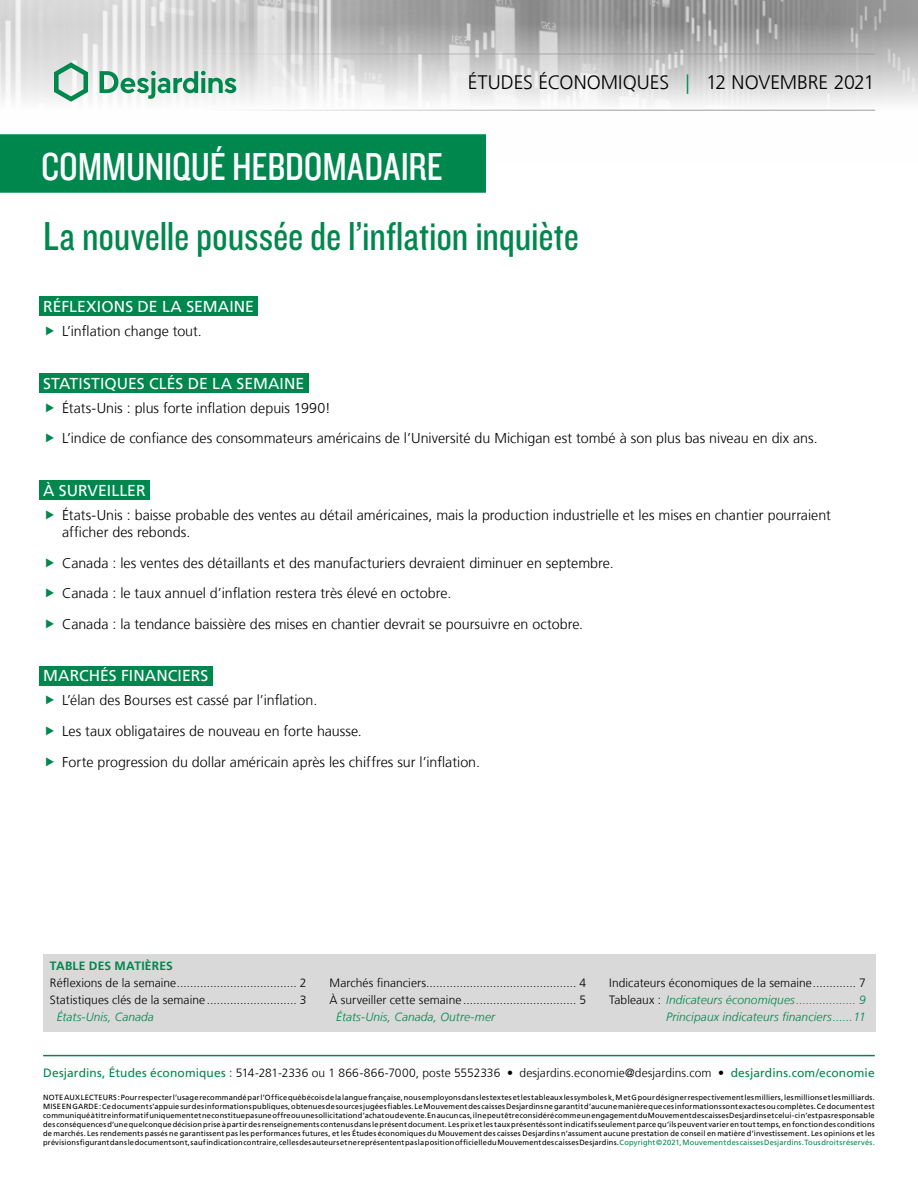
<style>
.page{position:relative;width:918px;height:1188px;background:#fff}
.page>*{position:absolute;margin:0;border:0;box-sizing:border-box;transform-origin:0 0}
.t1{font:42px "Knockout 29 Junior Ltweight";letter-spacing:-.005em;color:#00874e}
.t2{font:40.5px "Knockout 29 Junior Ltweight";letter-spacing:-.005em;color:#fff}
.t3{font:300 19.5px "Frutiger LT";letter-spacing:-.005em;color:#000}
.t4{font:15.75px "Frutiger LT";letter-spacing:.005em;color:#fff}
.t5{font:300 14.25px/30.6px "Frutiger LT";color:#000}
.t6{font:300 12px/17.1px "Frutiger LT";letter-spacing:.005em;color:#000}
.t7{font:italic 300 12px/17.1px "Frutiger LT";letter-spacing:.01em;color:#00874e;text-align:right}
.t8{font:700 12px "Frutiger LT";letter-spacing:.02em;color:#00874e}
.t9{font:7.5px/9px "Frutiger LT";letter-spacing:.025em;color:#000;text-align:justify}
.s1{color:#00874e}
.s2{font-style:normal;color:#000}
.s3{font-weight:400;color:#00874e}
</style>
<div class="page">
<img style="left:0;top:0;width:918px;height:111px">
<hr style="left:43px;top:54px;width:832px;height:1px;background:#9d9d9c">
<hr style="left:43px;top:110px;width:832px;height:1px;background:#9d9d9c">
<svg style="left:54px;top:62px;width:34px;height:40px"></svg>
<svg style="left:100px;top:71px;width:136px;height:28px"></svg>
<div style="left:0;top:135px;width:485px;height:57px;background:#00874e"></div>
<div style="left:0;top:134px;width:486px;height:59px;border:2px solid #00874e"></div>
<hr style="left:43px;top:1055px;width:832px;height:1px;background:#00874e">
<div style="left:39px;top:296px;width:219px;height:20px;background:#00874e"></div>
<div style="left:39px;top:373px;width:269px;height:20px;background:#00874e"></div>
<div style="left:39px;top:480px;width:111px;height:20px;background:#00874e"></div>
<div style="left:39px;top:666px;width:174px;height:20px;background:#00874e"></div>
<div style="left:43px;top:954px;width:832px;height:77px;background:#d9d9d9"></div>
<h2 class="t2" style="left:41px;top:140px;width:403px">COMMUNIQUÉ HEBDOMADAIRE</h2>
<h3 class="t3" style="left:468px;top:72px;width:408px">ÉTUDES ÉCONOMIQUES <span class="s1">|</span> 12 NOVEMBRE 2021</h3>
<h1 class="t1" style="left:43px;top:209px;width:537px">La nouvelle poussée de l’inflation inquiète</h1>
<h3 class="t4" style="left:43px;top:297px;width:212px">RÉFLEXIONS DE LA SEMAINE</h3>
<h3 class="t5" style="left:62px;top:316px;width:141px">L’inflation change tout.</h3>
<h3 class="t4" style="left:43px;top:374px;width:263px">STATISTIQUES CLÉS DE LA SEMAINE</h3>
<h3 class="t5" style="left:62px;top:393px;width:757px">États-Unis : plus forte inflation depuis 1990!<br>L’indice de confiance des consommateurs américains de l’Université du Michigan est tombé à son plus bas niveau en dix ans.</h3>
<h3 class="t4" style="left:43px;top:481px;width:104px">À SURVEILLER</h3>
<h3 class="t5" style="left:62px;top:507px;width:770px;line-height:17.1px">États-Unis : baisse probable des ventes au détail américaines, mais la production industrielle et les mises en chantier pourraient afficher des rebonds.</h3>
<p class="t5" style="left:62px;top:548px;width:553px">Canada : les ventes des détaillants et des manufacturiers devraient diminuer en septembre.<br>Canada : le taux annuel d’inflation restera très élevé en octobre.<br>Canada : la tendance baissière des mises en chantier devrait se poursuivre en octobre.</p>
<h3 class="t4" style="left:43px;top:667px;width:167px">MARCHÉS FINANCIERS</h3>
<h3 class="t5" style="left:62px;top:685px;width:419px">L’élan des Bourses est cassé par l’inflation.<br>Les taux obligataires de nouveau en forte hausse.<br>Forte progression du dollar américain après les chiffres sur l’inflation.</h3>
<h3 class="t8" style="left:50px;top:959px;width:124px">TABLE DES MATIÈRES</h3>
<h3 class="t6" style="left:50px;top:974px;width:258px">Réflexions de la semaine.................................... 2<br>Statistiques clés de la semaine ........................... 3</h3>
<h3 class="t7" style="left:57px;top:1008px;width:99px">États-Unis, Canada</h3>
<h3 class="t6" style="left:330px;top:974px;width:258px">Marchés financiers............................................. 4<br>À surveiller cette semaine .................................. 5</h3>
<h3 class="t7" style="left:336px;top:1008px;width:160px">États‑Unis, Canada, Outre-mer</h3>
<h3 class="t7" style="left:609px;top:974px;width:258px"><span class="s2">Indicateurs économiques de la semaine............. 7<br>Tableaux :</span> Indicateurs économiques.................. 9<br>Principaux indicateurs financiers......11</h3>
<h3 class="t6" style="left:43px;top:1064px;width:833px"><span class="s3">Desjardins, Études économiques :</span> 514‑281‑2336 ou 1 866‑866‑7000, poste 5552336 • desjardins.economie@desjardins.com • <span class="s3">desjardins.com/economie</span></h3>
<p class="t9" style="left:43px;top:1093px;width:833px">NOTE AUX LECTEURS: Pour respecter l’usage recommandé par l’Office québécois de la langue française, nous employons dans les textes et les tableaux les symboles k, M et G pour désigner respectivement les milliers, les millions et les milliards.<br>MISE EN GARDE: Ce document s’appuie sur des informations publiques, obtenues de sources jugées fiables. Le Mouvement des caisses Desjardins ne garantit d’aucune manière que ces informations sont exactes ou complètes. Ce document est communiqué à titre informatif uniquement et ne constitue pas une offre ou une sollicitation d’achat ou de vente. En aucun cas, il ne peut être considéré comme un engagement du Mouvement des caisses Desjardins et celui-ci n’est pas responsable des conséquences d’une quelconque décision prise à partir des renseignements contenus dans le présent document. Les prix et les taux présentés sont indicatifs seulement parce qu’ils peuvent varier en tout temps, en fonction des conditions de marchés. Les rendements passés ne garantissent pas les performances futures, et les Études économiques du Mouvement des caisses Desjardins n’assument aucune prestation de conseil en matière d’investissement. Les opinions et les prévisions figurant dans le document sont, sauf indication contraire, celles des auteurs et ne représentent pas la position officielle du Mouvement des caisses Desjardins. <span class="s1">Copyright©2021, Mouvement des caisses Desjardins. Tous droits réservés.</span></p>
</div>
